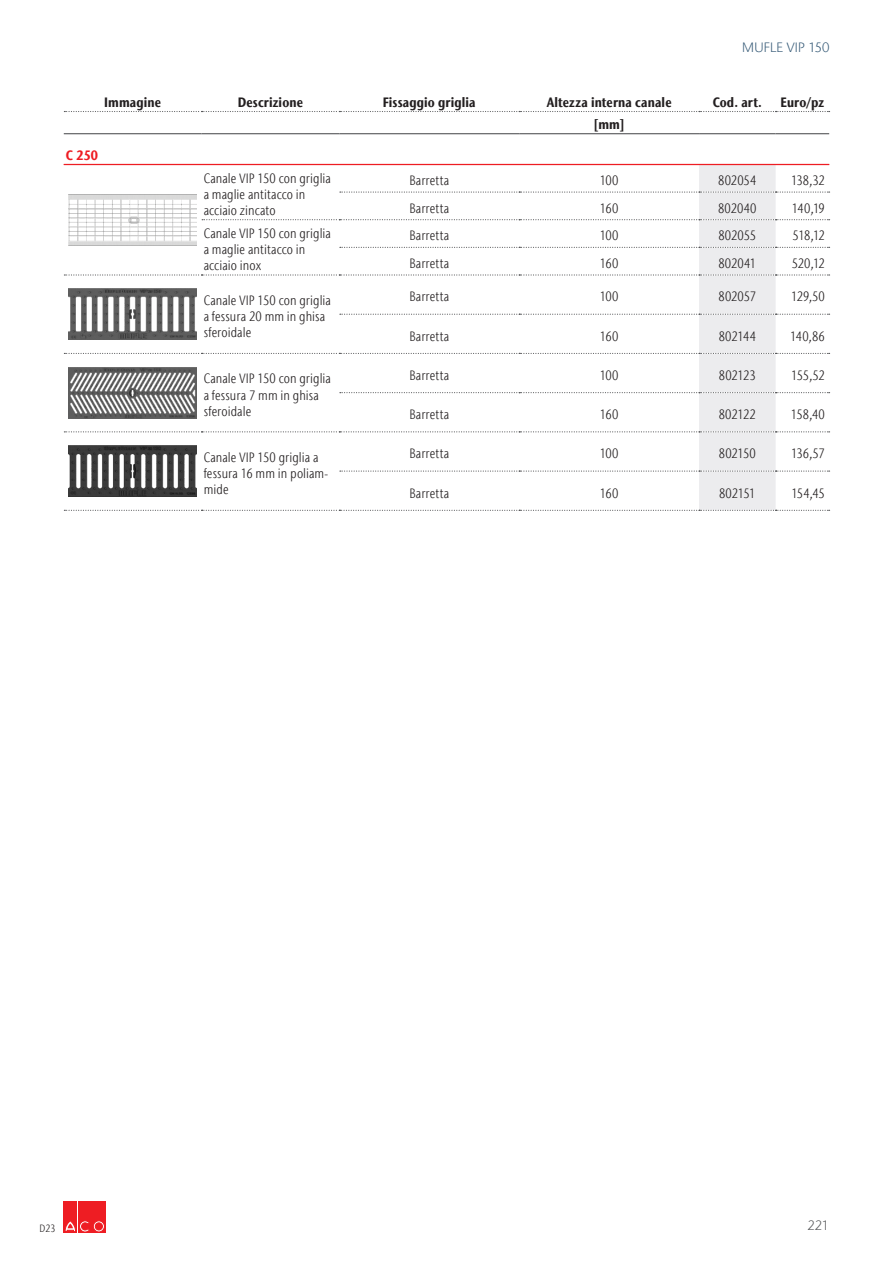
<style>
.page{position:relative;width:893px;height:1263px;background:#fff}
.page>*{position:absolute;margin:0;border:0;box-sizing:border-box;transform-origin:0 0}
.testoTabella_L_it{font:300 condensed 13.5px/16.2px "Stone Sans IIITC Com";letter-spacing:.005em;color:#231f20}
.testoTabella_C_it{font:300 condensed 13.5px "Stone Sans IIITC Com";letter-spacing:.015em;color:#231f20}
.testataTabella_C_it{font:700 condensed 13.5px "Stone Sans IIITC Com";letter-spacing:.01em;color:#231f20}
.codice_it{font:300 condensed 13.5px "Stone Sans IIITC Com";letter-spacing:-.005em;color:#231f20}
.testoTabella_R_it{font:300 condensed 13.5px "Stone Sans IIITC Com";letter-spacing:-.03em;color:#231f20}
.testoTabellaPrezzo{font:300 condensed 13.5px "Stone Sans IIITC Com";letter-spacing:-.005em;color:#231f20}
.t1{font:300 13.5px "Stone Sans IIITC Com";letter-spacing:.015em;color:#335875}
.raggruppamento_it{font:700 condensed 13.5px "Stone Sans IIITC Com";color:#ee1d23}
.t2{font:300 13.5px "Stone Sans IIITC Com";color:#57585a}
.t3{font:300 condensed 10.5px "Stone Sans IIITC Com";color:#231f20}
</style>
<div class="page">
<div style="left:64px;top:1201px;width:13px;height:32px;background:#ee1d23"></div>
<div style="left:78px;top:1201px;width:13px;height:32px;background:#ee1d23"></div>
<svg style="left:65px;top:1221px;width:24px;height:11px"></svg>
<div style="left:92px;top:1201px;width:13px;height:32px;background:#ee1d23"></div>
<svg style="left:93px;top:1221px;width:11px;height:11px"></svg>
<div style="left:93px;top:1221px;width:12px;height:11px;border:1px solid #ee1d23;border-radius:50%"></div>
<div style="left:95px;top:1223px;width:7px;height:7px;background:#ee1d23;border-radius:50%"></div>
<div style="left:95px;top:1223px;width:7px;height:7px;border:1px solid #ee1d23;border-radius:50%"></div>
<svg style="left:64px;top:111px;width:766px;height:1px"></svg>
<hr style="left:64px;top:133px;width:138px;height:1px;background:#57585a">
<hr style="left:202px;top:133px;width:137px;height:1px;background:#57585a">
<hr style="left:339px;top:133px;width:180px;height:1px;background:#57585a">
<hr style="left:519px;top:133px;width:180px;height:1px;background:#57585a">
<hr style="left:699px;top:133px;width:77px;height:1px;background:#57585a">
<hr style="left:776px;top:133px;width:53px;height:1px;background:#57585a">
<svg style="left:64px;top:164px;width:766px;height:347px"></svg>
<hr style="left:64px;top:164px;width:765px;height:1px;background:#ee1d23">
<img style="left:69px;top:194px;width:127px;height:51px">
<img style="left:69px;top:289px;width:127px;height:51px">
<img style="left:69px;top:367px;width:127px;height:51px">
<img style="left:69px;top:446px;width:127px;height:51px">
<p class="t1" style="left:742px;top:39px;width:89px">MUFLE VIP 150</p>
<p class="testataTabella_C_it" style="left:104px;top:94px;width:58px">Immagine</p>
<p class="testataTabella_C_it" style="left:238px;top:94px;width:67px">Descrizione</p>
<p class="testataTabella_C_it" style="left:383px;top:94px;width:94px">Fissaggio griglia</p>
<p class="testataTabella_C_it" style="left:547px;top:94px;width:126px">Altezza interna canale</p>
<p class="testataTabella_C_it" style="left:713px;top:94px;width:51px">Cod. art.</p>
<p class="testataTabella_C_it" style="left:780px;top:94px;width:45px">Euro/pz</p>
<p class="testataTabella_C_it" style="left:594px;top:116px;width:33px">[mm]</p>
<p class="raggruppamento_it" style="left:66px;top:147px;width:34px">C 250</p>
<p class="testoTabella_L_it" style="left:204px;top:170px;width:129px">Canale VIP 150 con griglia a maglie antitacco in acciaio zincato</p>
<p class="testoTabella_C_it" style="left:409px;top:172px;width:41px">Barretta</p>
<p class="testoTabella_C_it" style="left:600px;top:172px;width:20px">100</p>
<p class="codice_it" style="left:718px;top:172px;width:40px">802054</p>
<p class="testoTabella_R_it" style="left:791px;top:172px;width:35px">138,32</p>
<p class="testoTabella_C_it" style="left:409px;top:200px;width:41px">Barretta</p>
<p class="testoTabella_C_it" style="left:600px;top:200px;width:20px">160</p>
<p class="codice_it" style="left:718px;top:200px;width:40px">802040</p>
<p class="testoTabella_R_it" style="left:792px;top:200px;width:34px">140,19</p>
<p class="testoTabella_L_it" style="left:204px;top:225px;width:129px">Canale VIP 150 con griglia a maglie antitacco in acciaio inox</p>
<p class="testoTabella_C_it" style="left:409px;top:227px;width:41px">Barretta</p>
<p class="testoTabella_C_it" style="left:600px;top:227px;width:20px">100</p>
<p class="codice_it" style="left:718px;top:227px;width:39px">802055</p>
<p class="testoTabella_R_it" style="left:793px;top:227px;width:34px">518,12</p>
<p class="testoTabella_C_it" style="left:409px;top:255px;width:41px">Barretta</p>
<p class="testoTabella_C_it" style="left:600px;top:255px;width:20px">160</p>
<p class="codice_it" style="left:718px;top:255px;width:39px">802041</p>
<p class="testoTabella_R_it" style="left:792px;top:255px;width:35px">520,12</p>
<p class="testoTabella_L_it" style="left:204px;top:292px;width:129px">Canale VIP 150 con griglia a fessura 20 mm in ghisa sferoidale</p>
<p class="testoTabella_C_it" style="left:409px;top:289px;width:41px">Barretta</p>
<p class="testoTabella_C_it" style="left:600px;top:289px;width:20px">100</p>
<p class="codice_it" style="left:718px;top:289px;width:39px">802057</p>
<p class="testoTabellaPrezzo" style="left:791px;top:289px;width:35px">129,50</p>
<p class="testoTabella_C_it" style="left:409px;top:328px;width:41px">Barretta</p>
<p class="testoTabella_C_it" style="left:600px;top:328px;width:20px">160</p>
<p class="codice_it" style="left:719px;top:328px;width:39px">802144</p>
<p class="testoTabellaPrezzo" style="left:790px;top:328px;width:36px">140,86</p>
<p class="testoTabella_L_it" style="left:204px;top:370px;width:129px">Canale VIP 150 con griglia a fessura 7 mm in ghisa sferoidale</p>
<p class="testoTabella_C_it" style="left:409px;top:367px;width:41px">Barretta</p>
<p class="testoTabella_C_it" style="left:600px;top:367px;width:20px">100</p>
<p class="codice_it" style="left:719px;top:367px;width:38px">802123</p>
<p class="testoTabellaPrezzo" style="left:791px;top:367px;width:35px">155,52</p>
<p class="testoTabella_C_it" style="left:409px;top:406px;width:41px">Barretta</p>
<p class="testoTabella_C_it" style="left:600px;top:406px;width:20px">160</p>
<p class="codice_it" style="left:719px;top:406px;width:39px">802122</p>
<p class="testoTabellaPrezzo" style="left:791px;top:406px;width:36px">158,40</p>
<p class="testoTabella_L_it" style="left:204px;top:449px;width:126px">Canale VIP 150 griglia a fessura 16 mm in poliam&shy;mide</p>
<p class="testoTabella_C_it" style="left:409px;top:445px;width:41px">Barretta</p>
<p class="testoTabella_C_it" style="left:600px;top:445px;width:20px">100</p>
<p class="codice_it" style="left:719px;top:445px;width:39px">802150</p>
<p class="testoTabella_R_it" style="left:791px;top:445px;width:35px">136,57</p>
<p class="testoTabella_C_it" style="left:409px;top:485px;width:41px">Barretta</p>
<p class="testoTabella_C_it" style="left:600px;top:485px;width:20px">160</p>
<p class="codice_it" style="left:719px;top:485px;width:38px">802151</p>
<p class="testoTabella_R_it" style="left:791px;top:485px;width:35px">154,45</p>
<p class="t3" style="left:40px;top:1221px;width:17px">D23</p>
<p class="t2" style="left:807px;top:1217px;width:23px">221</p>
</div>
